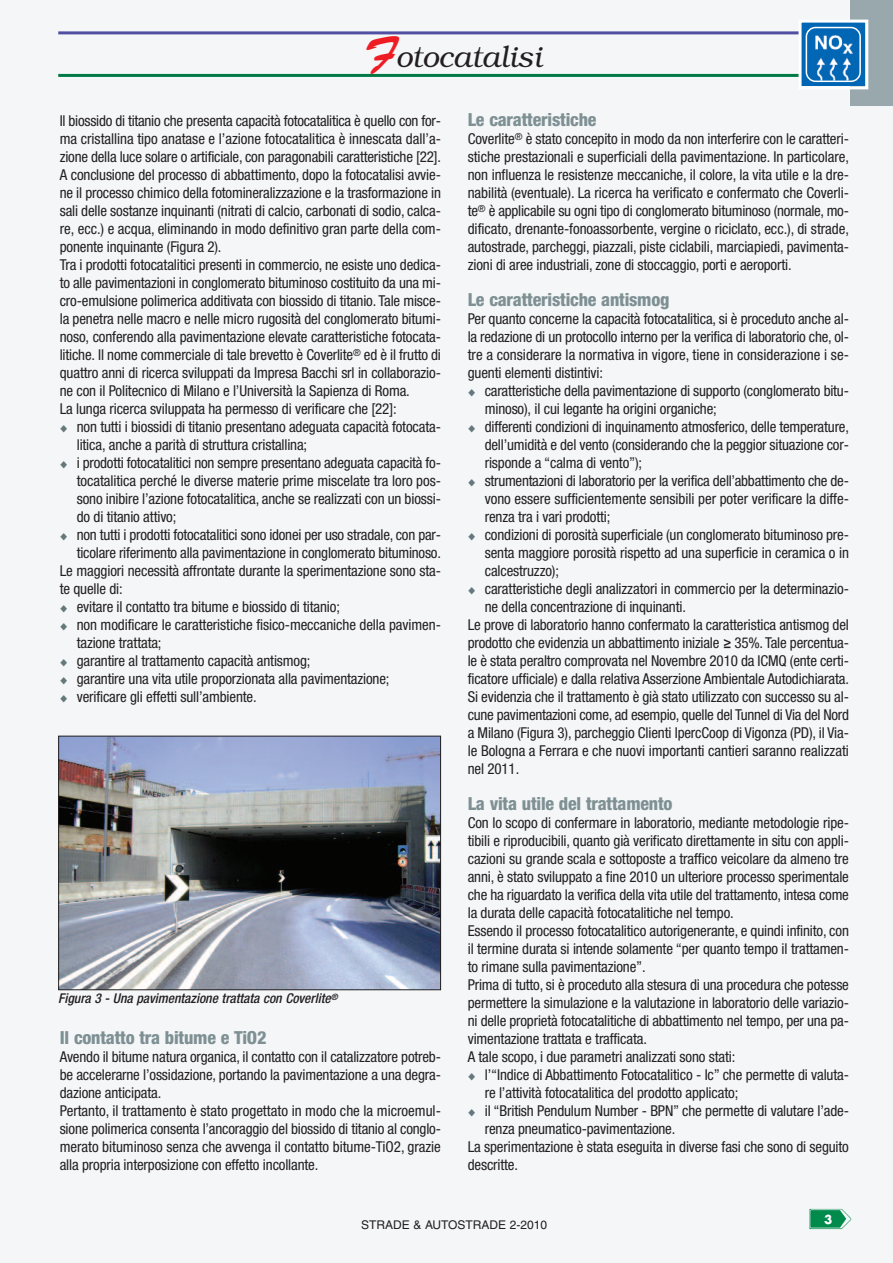
<style>
.page{position:relative;width:893px;height:1263px;background:#f4f6f7}
.page>*{position:absolute;margin:0;border:0;box-sizing:border-box;transform-origin:0 0}
.t1{font:italic 300 30px "Bookman";color:#231f20}
.t2{font:800 condensed 18px "Helvetica Neue";letter-spacing:-.01em;color:#7e9094}
.t3{font:condensed 15px/18px "Helvetica Neue";letter-spacing:-.01em;color:#231f20}
.t4{font:italic 500 condensed 13.5px "Helvetica Neue";color:#231f20}
.t5{font:12px "Helvetica";color:#231f20}
.t6{font:700 12px "Futura";color:#fff}
.s1{font-family:"Brush Script";font-weight:400;font-style:normal;font-size:45px;color:#ee1d23}
.s2{font-family:"Cooper Black Std";font-style:italic;font-stretch:normal}
</style>
<div class="page">
<img style="left:810px;top:1209px;width:41px;height:20px">
<hr style="left:58px;top:31px;width:790px;height:3px;background:#504fa1">
<hr style="left:58px;top:74px;width:790px;height:3px;background:#017a47">
<div style="left:850px;top:0;width:43px;height:106px;background:#98a8ad"></div>
<svg style="left:802px;top:24px;width:62px;height:61px"></svg>
<div style="left:798px;top:20px;width:70px;height:69px;border:3px solid #fff"></div>
<svg style="left:806px;top:27px;width:55px;height:55px;background:#3c89c4"></svg>
<img style="left:60px;top:738px;width:379px;height:250px">
<div style="left:58px;top:736px;width:383px;height:254px;border:1px solid #231f20"></div>
<h1 class="t1" style="left:364px;top:40px;width:179px"><span class="s1">F</span>otocatalisi</h1>
<p class="t3" style="left:60px;top:113px;width:383px">Il biossido di titanio che presenta capacità fotocatalitica è quello con for&shy;ma cristallina tipo anatase e l’azione fotocatalitica è innescata dall’a&shy;zione della luce solare o artificiale, con paragonabili caratteristiche [22].<br>A conclusione del processo di abbattimento, dopo la fotocatalisi avvie&shy;ne il processo chimico della fotomineralizzazione e la trasformazione in sali delle sostanze inquinanti (nitrati di calcio, carbonati di sodio, calca&shy;re, ecc.) e acqua, eliminando in modo definitivo gran parte della com&shy;ponente inquinante (Figura 2).<br>Tra i prodotti fotocatalitici presenti in commercio, ne esiste uno dedica&shy;to alle pavimentazioni in conglomerato bituminoso costituito da una mi&shy;cro-emulsione polimerica additivata con biossido di titanio. Tale misce&shy;la penetra nelle macro e nelle micro rugosità del conglomerato bitumi&shy;noso, conferendo alla pavimentazione elevate caratteristiche fotocata&shy;litiche. Il nome commerciale di tale brevetto è Coverlite<sup>®</sup> ed è il frutto di quattro anni di ricerca sviluppati da Impresa Bacchi srl in collaborazio&shy;ne con il Politecnico di Milano e l’Università la Sapienza di Roma.<br>La lunga ricerca sviluppata ha permesso di verificare che [22]:</p>
<p class="t3" style="left:77px;top:419px;width:366px">non tutti i biossidi di titanio presentano adeguata capacità fotocata-</p>
<p class="t3" style="left:77px;top:437px;width:232px">litica, anche a parità di struttura cristallina;</p>
<p class="t3" style="left:77px;top:455px;width:366px">i prodotti fotocatalitici non sempre presentano adeguata capacità fo-</p>
<p class="t3" style="left:77px;top:473px;width:366px">tocatalitica perché le diverse materie prime miscelate tra loro pos-</p>
<p class="t3" style="left:77px;top:491px;width:366px">sono inibire l’azione fotocatalitica, anche se realizzati con un biossi-</p>
<p class="t3" style="left:77px;top:509px;width:101px">do di titanio attivo;</p>
<p class="t3" style="left:77px;top:527px;width:366px">non tutti i prodotti fotocatalitici sono idonei per uso stradale, con par-</p>
<p class="t3" style="left:77px;top:545px;width:366px">ticolare riferimento alla pavimentazione in conglomerato bituminoso.</p>
<p class="t3" style="left:60px;top:563px;width:383px">Le maggiori necessità affrontate durante la sperimentazione sono sta-</p>
<p class="t3" style="left:60px;top:581px;width:64px">te quelle di:</p>
<p class="t3" style="left:77px;top:599px;width:265px">evitare il contatto tra bitume e biossido di titanio;</p>
<p class="t3" style="left:77px;top:617px;width:366px">non modificare le caratteristiche fisico-meccaniche della pavimen-</p>
<p class="t3" style="left:77px;top:635px;width:86px">tazione trattata;</p>
<p class="t3" style="left:77px;top:653px;width:235px">garantire al trattamento capacità antismog;</p>
<p class="t3" style="left:77px;top:671px;width:314px">garantire una vita utile proporzionata alla pavimentazione;</p>
<p class="t3" style="left:77px;top:689px;width:181px">verificare gli effetti sull’ambiente.</p>
<p class="t4" style="left:58px;top:993px;width:281px">Figura 3 - Una pavimentazione trattata con Coverlite<sup>®</sup></p>
<p class="t2" style="left:60px;top:1031px;width:208px">Il contatto tra bitume e TiO2</p>
<p class="t3" style="left:60px;top:1049px;width:383px">Avendo il bitume natura organica, il contatto con il catalizzatore potreb&shy;be accelerarne l’ossidazione, portando la pavimentazione a una degra&shy;dazione anticipata.<br>Pertanto, il trattamento è stato progettato in modo che la microemul&shy;sione polimerica consenta l’ancoraggio del biossido di titanio al conglo&shy;merato bituminoso senza che avvenga il contatto bitume-TiO2, grazie alla propria interposizione con effetto incollante.</p>
<p class="t2" style="left:468px;top:113px;width:130px">Le caratteristiche</p>
<p class="t3" style="left:468px;top:131px;width:383px;text-align:justify">Coverlite<sup>®</sup> è stato concepito in modo da non interferire con le caratteri&shy;stiche prestazionali e superficiali della pavimentazione. In particolare, non influenza le resistenze meccaniche, il colore, la vita utile e la dre&shy;nabilità (eventuale). La ricerca ha verificato e confermato che Coverli&shy;te<sup>®</sup> è applicabile su ogni tipo di conglomerato bituminoso (normale, mo&shy;dificato, drenante-fonoassorbente, vergine o riciclato, ecc.), di strade, autostrade, parcheggi, piazzali, piste ciclabili, marciapiedi, pavimenta&shy;zioni di aree industriali, zone di stoccaggio, porti e aeroporti.</p>
<p class="t2" style="left:468px;top:293px;width:203px">Le caratteristiche antismog</p>
<p class="t3" style="left:468px;top:311px;width:383px;text-align:justify">Per quanto concerne la capacità fotocatalitica, si è proceduto anche al&shy;la redazione di un protocollo interno per la verifica di laboratorio che, ol&shy;tre a considerare la normativa in vigore, tiene in considerazione i se&shy;guenti elementi distintivi:</p>
<p class="t3" style="left:485px;top:383px;width:366px">caratteristiche della pavimentazione di supporto (conglomerato bitu-</p>
<p class="t3" style="left:485px;top:401px;width:234px">minoso), il cui legante ha origini organiche;</p>
<p class="t3" style="left:485px;top:419px;width:366px">differenti condizioni di inquinamento atmosferico, delle temperature,</p>
<p class="t3" style="left:485px;top:437px;width:366px">dell’umidità e del vento (considerando che la peggior situazione cor-</p>
<p class="t3" style="left:485px;top:455px;width:159px">risponde a “calma di vento”);</p>
<p class="t3" style="left:485px;top:473px;width:366px">strumentazioni di laboratorio per la verifica dell’abbattimento che de-</p>
<p class="t3" style="left:485px;top:491px;width:366px">vono essere sufficientemente sensibili per poter verificare la diffe-</p>
<p class="t3" style="left:485px;top:509px;width:127px">renza tra i vari prodotti;</p>
<p class="t3" style="left:485px;top:527px;width:366px">condizioni di porosità superficiale (un conglomerato bituminoso pre-</p>
<p class="t3" style="left:485px;top:545px;width:366px">senta maggiore porosità rispetto ad una superficie in ceramica o in</p>
<p class="t3" style="left:485px;top:563px;width:76px">calcestruzzo);</p>
<p class="t3" style="left:485px;top:581px;width:366px">caratteristiche degli analizzatori in commercio per la determinazio-</p>
<p class="t3" style="left:485px;top:599px;width:203px">ne della concentrazione di inquinanti.</p>
<p class="t3" style="left:468px;top:617px;width:383px">Le prove di laboratorio hanno confermato la caratteristica antismog del</p>
<p class="t3" style="left:468px;top:635px;width:383px">prodotto che evidenzia un abbattimento iniziale <span class="s2">≥</span> 35%. Tale percentua-</p>
<p class="t3" style="left:468px;top:653px;width:383px">le è stata peraltro comprovata nel Novembre 2010 da ICMQ (ente certi-</p>
<p class="t3" style="left:468px;top:671px;width:383px">ficatore ufficiale) e dalla relativa Asserzione Ambientale Autodichiarata.</p>
<p class="t3" style="left:468px;top:689px;width:383px">Si evidenzia che il trattamento è già stato utilizzato con successo su al-</p>
<p class="t3" style="left:468px;top:707px;width:383px">cune pavimentazioni come, ad esempio, quelle del Tunnel di Via del Nord</p>
<p class="t3" style="left:468px;top:725px;width:383px">a Milano (Figura 3), parcheggio Clienti IpercCoop di Vigonza (PD), il Via-</p>
<p class="t3" style="left:468px;top:743px;width:383px">le Bologna a Ferrara e che nuovi importanti cantieri saranno realizzati</p>
<p class="t3" style="left:468px;top:761px;width:53px">nel 2011.</p>
<p class="t2" style="left:468px;top:797px;width:206px">La vita utile del trattamento</p>
<p class="t3" style="left:468px;top:815px;width:383px">Con lo scopo di confermare in laboratorio, mediante metodologie ripe&shy;tibili e riproducibili, quanto già verificato direttamente in situ con appli&shy;cazioni su grande scala e sottoposte a traffico veicolare da almeno tre anni, è stato sviluppato a fine 2010 un ulteriore processo sperimentale che ha riguardato la verifica della vita utile del trattamento, intesa come la durata delle capacità fotocatalitiche nel tempo.<br>Essendo il processo fotocatalitico autorigenerante, e quindi infinito, con il termine durata si intende solamente “per quanto tempo il trattamen&shy;to rimane sulla pavimentazione”.<br>Prima di tutto, si è proceduto alla stesura di una procedura che potesse permettere la simulazione e la valutazione in laboratorio delle variazio&shy;ni delle proprietà fotocatalitiche di abbattimento nel tempo, per una pa&shy;vimentazione trattata e trafficata.<br>A tale scopo, i due parametri analizzati sono stati:</p>
<p class="t3" style="left:485px;top:1067px;width:366px">l’“Indice di Abbattimento Fotocatalitico - Ic” che permette di valuta-</p>
<p class="t3" style="left:485px;top:1085px;width:255px">re l’attività fotocatalitica del prodotto applicato;</p>
<p class="t3" style="left:485px;top:1103px;width:366px">il “British Pendulum Number - BPN” che permette di valutare l’ade-</p>
<p class="t3" style="left:485px;top:1121px;width:192px">renza pneumatico-pavimentazione.</p>
<p class="t3" style="left:468px;top:1139px;width:383px">La sperimentazione è stata eseguita in diverse fasi che sono di seguito</p>
<p class="t3" style="left:468px;top:1157px;width:52px">descritte.</p>
<p class="t5" style="left:361px;top:1220px;width:187px">STRADE &amp; AUTOSTRADE 2-2010</p>
<p class="t6" style="left:824px;top:1214px;width:10px">3</p>
</div>
